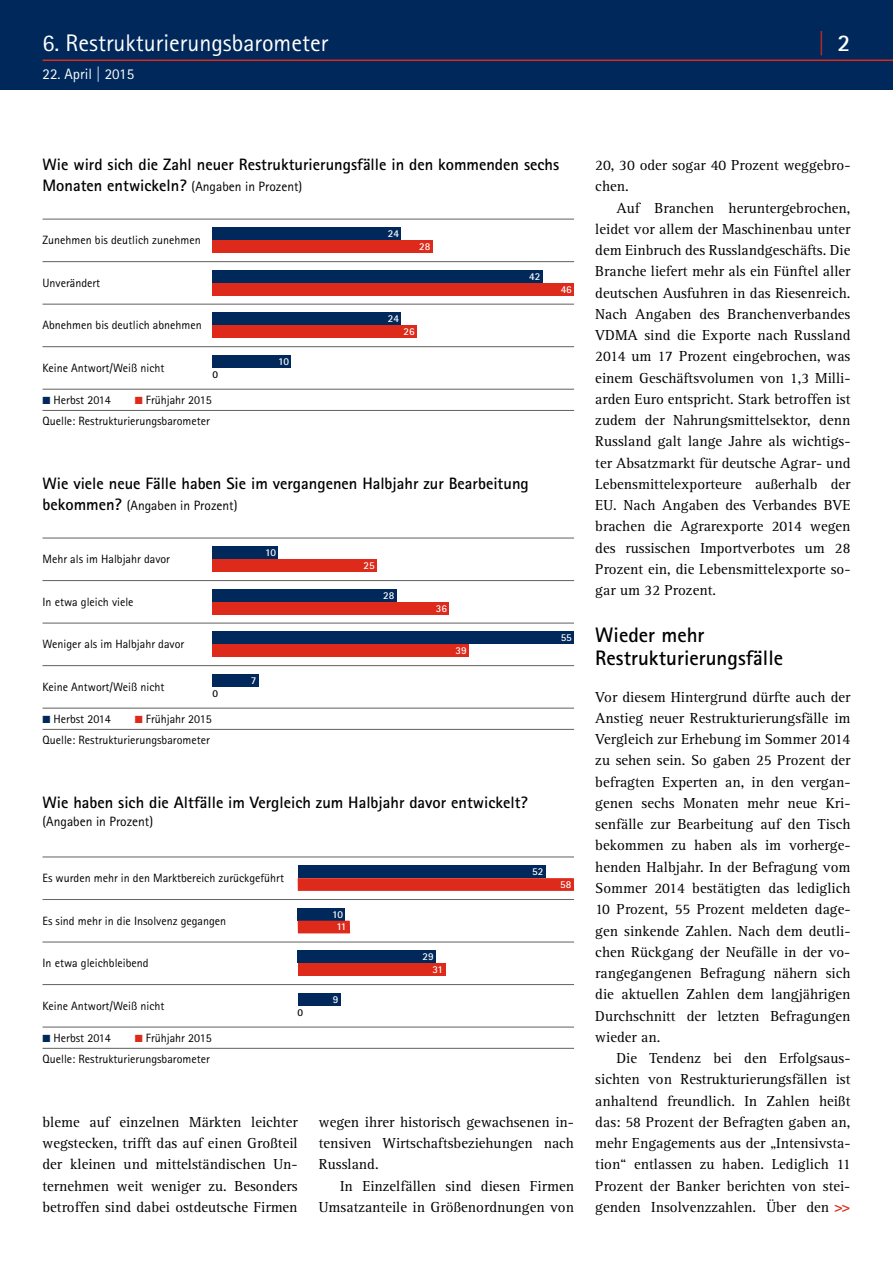
<style>
.page{position:relative;width:893px;height:1263px;background:#fff}
.page>*{position:absolute;margin:0;border:0;box-sizing:border-box;transform-origin:0 0}
.t1{font:24px "Agfa Rotis Sans Serif";color:#fff}
.t2{font:700 24px "Agfa Rotis Sans Serif";color:#dd2a1b}
.t3{font:700 21px/22.5px "Agfa Rotis Sans Serif";color:#000}
.t4{font:700 16.5px/21.3px "Agfa Rotis Sans Serif";color:#000}
.t5{font:15px/21.3px "Rotis Serif";color:#000;text-align:justify}
.t6{font:15px "Agfa Rotis Sans Serif";color:#fff}
.t7{font:13.5px "Agfa Rotis Sans Serif";color:#000}
.t8{font:12px/21.3px "Agfa Rotis Sans Serif";color:#000;text-align:right}
.t9{font:700 10.5px/12.8px "Agfa Rotis Sans Serif";color:#fff;text-align:center}
.t10{font:700 10.5px "Agfa Rotis Sans Serif";color:#000}
.s1{color:#fff}
.s2{font-weight:400;font-size:13.5px}
.s3{font-family:"European Pi Three";color:#00285a}
.s4{font-family:"European Pi Three";color:#dd2a1b}
.s5{font-weight:700;font-size:16.5px}
.s6{font-family:"Agfa Rotis Sans Serif";font-weight:700;color:#dd2a1b}
</style>
<div class="page">
<hr style="left:43px;top:537px;width:531px;height:1px;background:#686867">
<hr style="left:43px;top:580px;width:531px;height:1px;background:#686867">
<hr style="left:43px;top:622px;width:531px;height:2px;background:#686867">
<hr style="left:43px;top:665px;width:531px;height:1px;background:#686867">
<hr style="left:43px;top:708px;width:531px;height:1px;background:#686867">
<hr style="left:43px;top:729px;width:531px;height:1px;background:#686867">
<div style="left:213px;top:546px;width:65px;height:13px;background:#00285a"></div>
<div style="left:213px;top:559px;width:164px;height:13px;background:#dd2a1b"></div>
<div style="left:213px;top:589px;width:184px;height:13px;background:#00285a"></div>
<div style="left:213px;top:602px;width:236px;height:12px;background:#dd2a1b"></div>
<div style="left:213px;top:631px;width:361px;height:13px;background:#00285a"></div>
<div style="left:213px;top:644px;width:256px;height:13px;background:#dd2a1b"></div>
<div style="left:213px;top:674px;width:46px;height:13px;background:#00285a"></div>
<hr style="left:43px;top:219px;width:531px;height:1px;background:#686867">
<hr style="left:43px;top:261px;width:531px;height:1px;background:#686867">
<hr style="left:43px;top:304px;width:531px;height:1px;background:#686867">
<hr style="left:43px;top:346px;width:531px;height:1px;background:#686867">
<hr style="left:43px;top:389px;width:531px;height:1px;background:#686867">
<hr style="left:43px;top:410px;width:531px;height:1px;background:#686867">
<div style="left:213px;top:227px;width:188px;height:13px;background:#00285a"></div>
<div style="left:213px;top:240px;width:220px;height:13px;background:#dd2a1b"></div>
<div style="left:213px;top:270px;width:330px;height:13px;background:#00285a"></div>
<div style="left:213px;top:283px;width:361px;height:13px;background:#dd2a1b"></div>
<div style="left:213px;top:313px;width:188px;height:12px;background:#00285a"></div>
<div style="left:213px;top:325px;width:204px;height:13px;background:#dd2a1b"></div>
<div style="left:213px;top:355px;width:78px;height:13px;background:#00285a"></div>
<hr style="left:43px;top:856px;width:531px;height:1px;background:#686867">
<hr style="left:43px;top:899px;width:531px;height:1px;background:#686867">
<hr style="left:43px;top:941px;width:531px;height:1px;background:#686867">
<hr style="left:43px;top:984px;width:531px;height:1px;background:#686867">
<hr style="left:43px;top:1026px;width:531px;height:1px;background:#686867">
<hr style="left:43px;top:1048px;width:531px;height:1px;background:#686867">
<div style="left:298px;top:865px;width:247px;height:13px;background:#00285a"></div>
<div style="left:298px;top:878px;width:276px;height:13px;background:#dd2a1b"></div>
<div style="left:298px;top:908px;width:47px;height:13px;background:#00285a"></div>
<div style="left:298px;top:921px;width:52px;height:12px;background:#dd2a1b"></div>
<div style="left:298px;top:950px;width:138px;height:13px;background:#00285a"></div>
<div style="left:298px;top:963px;width:147px;height:13px;background:#dd2a1b"></div>
<div style="left:298px;top:993px;width:43px;height:13px;background:#00285a"></div>
<div style="left:0;top:0;width:893px;height:89px;background:#00285a"></div>
<hr style="left:43px;top:60px;width:850px;height:1px;background:#dd2a1b">
<h1 class="t1" style="left:43px;top:29px;width:287px">6. Restrukturierungsbarometer</h1>
<p class="t6" style="left:43px;top:66px;width:93px">22. April | 2015</p>
<h1 class="t2" style="left:818px;top:28px;width:34px">| <span class="s1">2</span></h1>
<p class="t4" style="left:43px;top:154px;width:518px">Wie wird sich die Zahl neuer Restrukturierungsfälle in den kommenden sechs<br>Monaten entwickeln? <span class="s2">(Angaben in Prozent)</span></p>
<p class="t8" style="left:43px;top:230px;width:160px">Zunehmen bis deutlich zunehmen</p>
<p class="t8" style="left:43px;top:272px;width:59px">Unverändert</p>
<p class="t8" style="left:43px;top:315px;width:161px">Abnehmen bis deutlich abnehmen</p>
<p class="t8" style="left:43px;top:357px;width:123px">Keine Antwort/Weiß nicht</p>
<p class="t8" style="left:43px;top:389px;width:70px"><span class="s3">K</span> Herbst 2014</p>
<p class="t10" style="left:213px;top:367px;width:7px">0</p>
<p class="t8" style="left:43px;top:389px;width:171px"><span class="s4">K</span> Frühjahr 2015<br>Quelle: Restrukturierungsbarometer</p>
<p class="t9" style="left:278px;top:355px;width:12px">10</p>
<p class="t9" style="left:388px;top:227px;width:13px">24</p>
<p class="t9" style="left:419px;top:240px;width:13px">28</p>
<p class="t9" style="left:388px;top:312px;width:13px">24</p>
<p class="t9" style="left:403px;top:325px;width:13px">26</p>
<p class="t9" style="left:529px;top:270px;width:13px">42</p>
<p class="t4" style="left:43px;top:472px;width:488px">Wie viele neue Fälle haben Sie im vergangenen Halbjahr zur Bearbeitung</p>
<p class="t7" style="left:43px;top:498px;width:197px"><span class="s5">bekommen?</span> (Angaben in Prozent)</p>
<p class="t8" style="left:43px;top:548px;width:129px">Mehr als im Halbjahr davor</p>
<p class="t8" style="left:43px;top:591px;width:93px">In etwa gleich viele</p>
<p class="t8" style="left:43px;top:633px;width:143px">Weniger als im Halbjahr davor</p>
<p class="t8" style="left:43px;top:676px;width:123px">Keine Antwort/Weiß nicht</p>
<p class="t8" style="left:43px;top:708px;width:70px"><span class="s3">K</span> Herbst 2014</p>
<p class="t10" style="left:213px;top:686px;width:7px">0</p>
<p class="t8" style="left:43px;top:708px;width:171px"><span class="s4">K</span> Frühjahr 2015<br>Quelle: Restrukturierungsbarometer</p>
<p class="t9" style="left:265px;top:546px;width:12px">10</p>
<p class="t9" style="left:251px;top:674px;width:7px">7</p>
<p class="t9" style="left:363px;top:559px;width:13px">25</p>
<p class="t9" style="left:383px;top:589px;width:13px">28</p>
<p class="t9" style="left:436px;top:601px;width:13px">36</p>
<p class="t9" style="left:455px;top:644px;width:13px">39</p>
<p class="t9" style="left:561px;top:282px;width:13px">46</p>
<p class="t9" style="left:561px;top:631px;width:13px">55</p>
<p class="t4" style="left:43px;top:791px;width:487px">Wie haben sich die Altfälle im Vergleich zum Halbjahr davor entwickelt?</p>
<p class="t7" style="left:43px;top:813px;width:112px">(Angaben in Prozent)</p>
<p class="t8" style="left:43px;top:867px;width:243px">Es wurden mehr in den Marktbereich zurückgeführt</p>
<p class="t8" style="left:43px;top:910px;width:185px">Es sind mehr in die Insolvenz gegangen</p>
<p class="t8" style="left:43px;top:952px;width:108px">In etwa gleichbleibend</p>
<p class="t8" style="left:43px;top:995px;width:123px">Keine Antwort/Weiß nicht</p>
<p class="t8" style="left:43px;top:1027px;width:70px"><span class="s3">K</span> Herbst 2014</p>
<p class="t8" style="left:43px;top:1027px;width:171px"><span class="s4">K</span> Frühjahr 2015<br>Quelle: Restrukturierungsbarometer</p>
<p class="t10" style="left:298px;top:1005px;width:7px">0</p>
<p class="t9" style="left:332px;top:907px;width:16px">10<br>11</p>
<p class="t9" style="left:333px;top:992px;width:7px">9</p>
<p class="t9" style="left:432px;top:950px;width:12px;text-align:left;text-indent:-10px">29<br>31</p>
<p class="t9" style="left:532px;top:865px;width:13px">52</p>
<p class="t9" style="left:560px;top:878px;width:13px">58</p>
<p class="t5" style="left:43px;top:1112px;width:257px">bleme auf einzelnen Märkten leichter wegstecken, trifft das auf einen Großteil der kleinen und mittelständischen Un&shy;ternehmen weit weniger zu. Besonders betroffen sind dabei ostdeutsche Firmen</p>
<p class="t5" style="left:319px;top:1112px;width:257px">wegen ihrer historisch gewachsenen in&shy;tensiven Wirtschaftsbeziehungen nach Russland.</p>
<p class="t5" style="left:319px;top:1175px;width:257px;text-align:right">In Einzelfällen sind diesen Firmen<br>Umsatzanteile in Größenordnungen von</p>
<p class="t5" style="left:595px;top:155px;width:257px">20, 30 oder sogar 40 Prozent weggebro&shy;chen.</p>
<p class="t5" style="left:595px;top:197px;width:257px;text-indent:21px">Auf Branchen heruntergebrochen, leidet vor allem der Maschinenbau unter dem Einbruch des Russlandgeschäfts. Die Branche liefert mehr als ein Fünftel aller deutschen Ausfuhren in das Riesenreich.<br>Nach Angaben des Branchenverbandes VDMA sind die Exporte nach Russland 2014 um 17 Prozent eingebrochen, was einem Geschäftsvolumen von 1,3 Milli&shy;arden Euro entspricht. Stark betroffen ist zudem der Nahrungsmittelsektor, denn Russland galt lange Jahre als wichtigs&shy;ter Absatzmarkt für deutsche Agrar- und Lebensmittelexporteure außerhalb der EU. Nach Angaben des Verbandes BVE brachen die Agrarexporte 2014 wegen des russischen Importverbotes um 28<br>Prozent ein, die Lebensmittelexporte so&shy;gar um 32 Prozent.</p>
<h2 class="t3" style="left:595px;top:623px;width:189px">Wieder mehr<br>Restrukturierungsfälle</h2>
<p class="t5" style="left:595px;top:686px;width:257px">Vor diesem Hintergrund dürfte auch der Anstieg neuer Restrukturierungsfälle im Vergleich zur Erhebung im Sommer 2014 zu sehen sein. So gaben 25 Prozent der befragten Experten an, in den vergan&shy;genen sechs Monaten mehr neue Kri&shy;senfälle zur Bearbeitung auf den Tisch bekommen zu haben als im vorherge&shy;henden Halbjahr. In der Befragung vom Sommer 2014 bestätigten das lediglich 10 Prozent, 55 Prozent meldeten dage&shy;gen sinkende Zahlen. Nach dem deutli&shy;chen Rückgang der Neufälle in der vo&shy;rangegangenen Befragung nähern sich die aktuellen Zahlen dem langjährigen Durchschnitt der letzten Befragungen wieder an.</p>
<p class="t5" style="left:595px;top:1048px;width:257px;text-indent:21px">Die Tendenz bei den Erfolgsaus&shy;sichten von Restrukturierungsfällen ist anhaltend freundlich. In Zahlen heißt das: 58 Prozent der Befragten gaben an, mehr Engagements aus der „Intensivsta&shy;tion“ entlassen zu haben. Lediglich 11<br>Prozent der Banker berichten von stei&shy;genden Insolvenzzahlen. Über den <span class="s6">&gt;&gt;</span></p>
</div>
